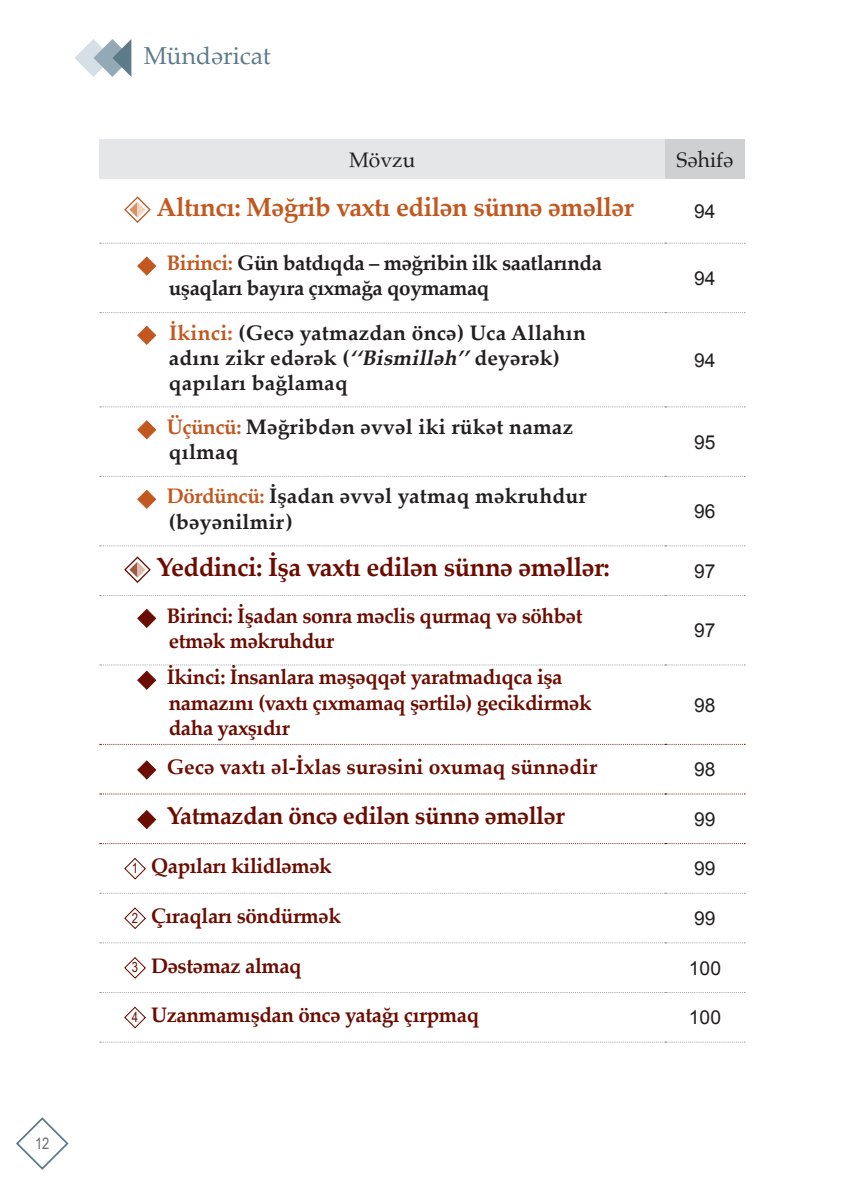
<style>
.page{position:relative;width:844px;height:1191px;background:#fff}
.page>*{position:absolute;margin:0;border:0;box-sizing:border-box;transform-origin:0 0}
.t1{font:700 26.25px "Palatino Linotype";letter-spacing:-.02em;color:#c2571f}
.t2{font:700 26.25px "Palatino Linotype";letter-spacing:-.02em;color:#6b0c00}
.t3{font:700 24.5px "Palatino Linotype";letter-spacing:-.02em;color:#6b0c00}
.t4{font:24.5px "Palatino Linotype";color:#5d7a88}
.t5{font:700 21px/25.2px "Palatino Linotype";letter-spacing:-.02em;color:#6b0c00}
.t6{font:700 21px/25.2px "Palatino Linotype";letter-spacing:.01em;color:#231f20}
.t7{font:700 21px/25.2px "Palatino Linotype";letter-spacing:-.02em;color:#231f20}
.t8{font:700 21px "Palatino Linotype";color:#6b0c00}
.t9{font:21px "Palatino";color:#231f20}
.t10{font:19.25px "Arial";color:#231f20}
.t11{font:15.75px "Arial Narrow";color:#6c6d70}
.s1{color:#c2571f}
.s2{font-style:italic}
.s3{font-family:"Arial Narrow";font-weight:400;font-size:13.83px}
</style>
<div class="page">
<svg style="left:75px;top:39px;width:56px;height:38px"></svg>
<svg style="left:16px;top:1117px;width:53px;height:53px"></svg>
<div style="left:99px;top:139px;width:566px;height:40px;background:#e5e6e8"></div>
<div style="left:665px;top:139px;width:79px;height:40px;background:#cfd0d2"></div>
<svg style="left:100px;top:243px;width:645px;height:1px"></svg>
<svg style="left:100px;top:312px;width:645px;height:1px"></svg>
<svg style="left:100px;top:406px;width:645px;height:1px"></svg>
<svg style="left:100px;top:476px;width:645px;height:1px"></svg>
<svg style="left:100px;top:545px;width:645px;height:1px"></svg>
<svg style="left:100px;top:595px;width:645px;height:1px"></svg>
<svg style="left:100px;top:892px;width:645px;height:1px"></svg>
<svg style="left:100px;top:942px;width:645px;height:1px"></svg>
<svg style="left:100px;top:992px;width:645px;height:1px"></svg>
<svg style="left:100px;top:1041px;width:645px;height:1px"></svg>
<svg style="left:100px;top:744px;width:645px;height:1px"></svg>
<svg style="left:100px;top:793px;width:645px;height:1px"></svg>
<svg style="left:100px;top:843px;width:645px;height:1px"></svg>
<svg style="left:124px;top:196px;width:27px;height:27px"></svg>
<svg style="left:137px;top:256px;width:20px;height:20px"></svg>
<svg style="left:137px;top:325px;width:20px;height:20px"></svg>
<svg style="left:137px;top:420px;width:20px;height:20px"></svg>
<svg style="left:137px;top:489px;width:20px;height:20px"></svg>
<svg style="left:124px;top:556px;width:27px;height:27px"></svg>
<svg style="left:137px;top:608px;width:20px;height:20px"></svg>
<svg style="left:100px;top:664px;width:645px;height:26px"></svg>
<svg style="left:137px;top:760px;width:20px;height:20px"></svg>
<svg style="left:137px;top:810px;width:20px;height:19px"></svg>
<svg style="left:124px;top:857px;width:22px;height:23px"></svg>
<svg style="left:124px;top:907px;width:22px;height:23px"></svg>
<svg style="left:124px;top:957px;width:22px;height:22px"></svg>
<svg style="left:124px;top:1006px;width:22px;height:23px"></svg>
<p class="t11" style="left:35px;top:1131px;width:16px">12</p>
<p class="t4" style="left:144px;top:38px;width:129px">Mündəricat</p>
<p class="t9" style="left:349px;top:143px;width:68px">Mövzu</p>
<p class="t9" style="left:676px;top:143px;width:58px">Səhifə</p>
<p class="t1" style="left:156px;top:188px;width:478px">Altıncı: Məğrib vaxtı edilən sünnə əməllər</p>
<p class="t10" style="left:694px;top:198px;width:23px">94</p>
<p class="t7" style="left:167px;top:250px;width:436px"><span class="s1">Birinci:</span> Gün batdıqda – məğribin ilk saatlarında uşaqları bayıra çıxmağa qoymamaq</p>
<p class="t10" style="left:694px;top:265px;width:23px">94</p>
<p class="t6" style="left:169px;top:319px;width:418px"><span class="s1">İkinci:</span> (Gecə yatmazdan öncə) Uca Allahın adını zikr edərək (<span class="s2">‘‘Bismilləh’’</span>deyərək) qapıları bağlamaq</p>
<p class="t6" style="left:167px;top:413px;width:408px"><span class="s1">Üçüncü:</span> Məğribdən əvvəl iki rükət namaz qılmaq</p>
<p class="t6" style="left:167px;top:483px;width:421px"><span class="s1">Dördüncü:</span> İşadan əvvəl yatmaq məkruhdur (bəyənilmir)</p>
<p class="t2" style="left:156px;top:548px;width:455px">Yeddinci: İşa vaxtı edilən sünnə əməllər:</p>
<p class="t5" style="left:167px;top:602px;width:417px">Birinci: İşadan sonra məclis qurmaq və söhbət etmək məkruhdur</p>
<p class="t5" style="left:167px;top:664px;width:426px">İkinci: İnsanlara məşəqqət yaratmadıqca işa namazını (vaxtı çıxmamaq şərtilə) gecikdirmək daha yaxşıdır</p>
<p class="t10" style="left:694px;top:347px;width:23px">94</p>
<p class="t10" style="left:694px;top:429px;width:23px">95</p>
<p class="t10" style="left:694px;top:499px;width:23px">96</p>
<p class="t10" style="left:694px;top:558px;width:23px">97</p>
<p class="t10" style="left:694px;top:618px;width:23px">97</p>
<p class="t10" style="left:694px;top:692px;width:23px">98</p>
<p class="t8" style="left:167px;top:752px;width:432px">Gecə vaxtı əl-İxlas surəsini oxumaq sünnədir</p>
<p class="t10" style="left:694px;top:757px;width:23px">98</p>
<p class="t3" style="left:167px;top:798px;width:399px">Yatmazdan öncə edilən sünnə əməllər</p>
<p class="t10" style="left:694px;top:806px;width:23px">99</p>
<p class="t5" style="left:132px;top:853px;width:201px"><span class="s3">1</span> Qapıları kilidləmək</p>
<p class="t10" style="left:694px;top:856px;width:23px">99</p>
<p class="t5" style="left:132px;top:902px;width:210px"><span class="s3">2</span> Çıraqları söndürmək</p>
<p class="t10" style="left:694px;top:905px;width:23px">99</p>
<p class="t5" style="left:132px;top:952px;width:171px"><span class="s3">3</span> Dəstəmaz almaq</p>
<p class="t10" style="left:688px;top:955px;width:34px">100</p>
<p class="t5" style="left:132px;top:1001px;width:349px"><span class="s3">4</span> Uzanmamışdan öncə yatağı çırpmaq</p>
<p class="t10" style="left:688px;top:1005px;width:34px">100</p>
</div>
